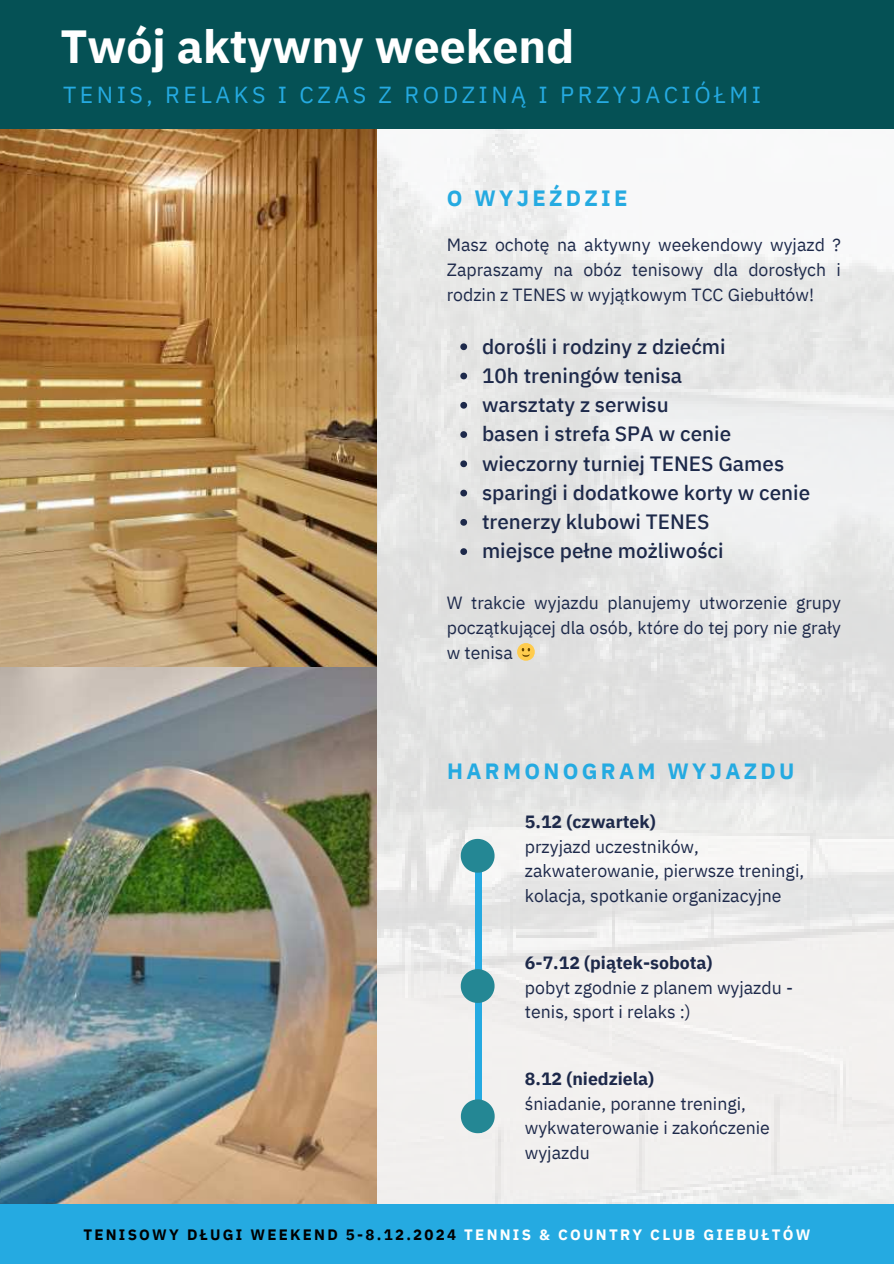
<style>
.page{position:relative;width:894px;height:1264px;background:#fff}
.page>*{position:absolute;margin:0;border:0;box-sizing:border-box;transform-origin:0 0}
.t1{font:700 46.35px "IBM Plex Sans";color:#fff}
.t2{font:23.1px "IBM Plex Sans";letter-spacing:.15em;color:#25aae1}
.t3{font:700 22.05px "IBM Plex Sans";letter-spacing:.15em;color:#25aae1}
.t4{font:500 20.7px/29.2px "IBM Plex Sans";color:#1d294a}
.t5{font:17.7px/24.8px "IBM Plex Sans";color:#1d294a}
.t6{font:700 17.7px "IBM Plex Sans";color:#1d294a}
.t7{font:700 15px "IBM Plex Sans";letter-spacing:.15em;color:#000}
.s1{color:#fff}
</style>
<div class="page">
<img style="left:376px;top:129px;width:517px;height:1075px">
<img style="left:0;top:129px;width:376px;height:1075px">
<div style="left:0;top:1204px;width:893px;height:59px;background:#25aae1"></div>
<div style="left:0;top:0;width:893px;height:129px;background:#055155"></div>
<div style="left:475px;top:859px;width:6px;height:274px;background:#25aae1"></div>
<svg style="left:460px;top:838px;width:34px;height:34px"></svg>
<svg style="left:460px;top:969px;width:34px;height:33px"></svg>
<svg style="left:460px;top:1099px;width:34px;height:34px"></svg>
<svg style="left:460px;top:343px;width:7px;height:7px"></svg>
<svg style="left:460px;top:372px;width:7px;height:7px"></svg>
<svg style="left:460px;top:402px;width:7px;height:6px"></svg>
<svg style="left:460px;top:431px;width:7px;height:7px"></svg>
<svg style="left:460px;top:460px;width:7px;height:7px"></svg>
<svg style="left:460px;top:489px;width:7px;height:7px"></svg>
<svg style="left:460px;top:519px;width:7px;height:6px"></svg>
<svg style="left:460px;top:548px;width:7px;height:7px"></svg>
<svg style="left:517px;top:643px;width:17px;height:17px"></svg>
<h1 class="t1" style="left:60px;top:10px;width:515px">Twój aktywny weekend</h1>
<h2 class="t2" style="left:63px;top:77px;width:699px">TENIS, RELAKS I CZAS Z RODZINĄ I PRZYJACIÓŁMI</h2>
<p class="t3" style="left:446px;top:180px;width:182px">O WYJEŹDZIE</p>
<p class="t5" style="left:446px;top:231px;width:395px;text-align:justify">Masz ochotę na aktywny weekendowy wyjazd ?<br>Zapraszamy na obóz tenisowy dla dorosłych i rodzin z TENES w wyjątkowym TCC Giebułtów!</p>
<p class="t4" style="left:482px;top:330px;width:329px">dorośli i rodziny z dziećmi<br>10h treningów tenisa<br>warsztaty z serwisu<br>basen i strefa SPA w cenie wieczorny turniej TENES Games sparingi i dodatkowe korty w cenie trenerzy klubowi TENES<br>miejsce pełne możliwości</p>
<p class="t5" style="left:446px;top:589px;width:395px;text-align:justify">W trakcie wyjazdu planujemy utworzenie grupy początkującej dla osób, które do tej pory nie grały w tenisa</p>
<p class="t3" style="left:447px;top:753px;width:348px">HARMONOGRAM WYJAZDU</p>
<p class="t6" style="left:524px;top:807px;width:132px">5.12 (czwartek)</p>
<p class="t5" style="left:524px;top:832px;width:281px">przyjazd uczestników, zakwaterowanie, pierwsze treningi, kolacja, spotkanie organizacyjne</p>
<p class="t6" style="left:525px;top:948px;width:189px">6-7.12 (piątek-sobota)</p>
<p class="t5" style="left:525px;top:973px;width:269px">pobyt zgodnie z planem wyjazdu - tenis, sport i relaks :)</p>
<p class="t6" style="left:524px;top:1064px;width:131px">8.12 (niedziela)</p>
<p class="t5" style="left:524px;top:1089px;width:246px">śniadanie, poranne treningi, wykwaterowanie i zakończenie wyjazdu</p>
<p class="t7" style="left:83px;top:1222px;width:728px">TENISOWY DŁUGI WEEKEND 5-8.12.2024 <span class="s1">TENNIS &amp; COUNTRY CLUB GIEBUŁTÓW</span></p>
</div>
